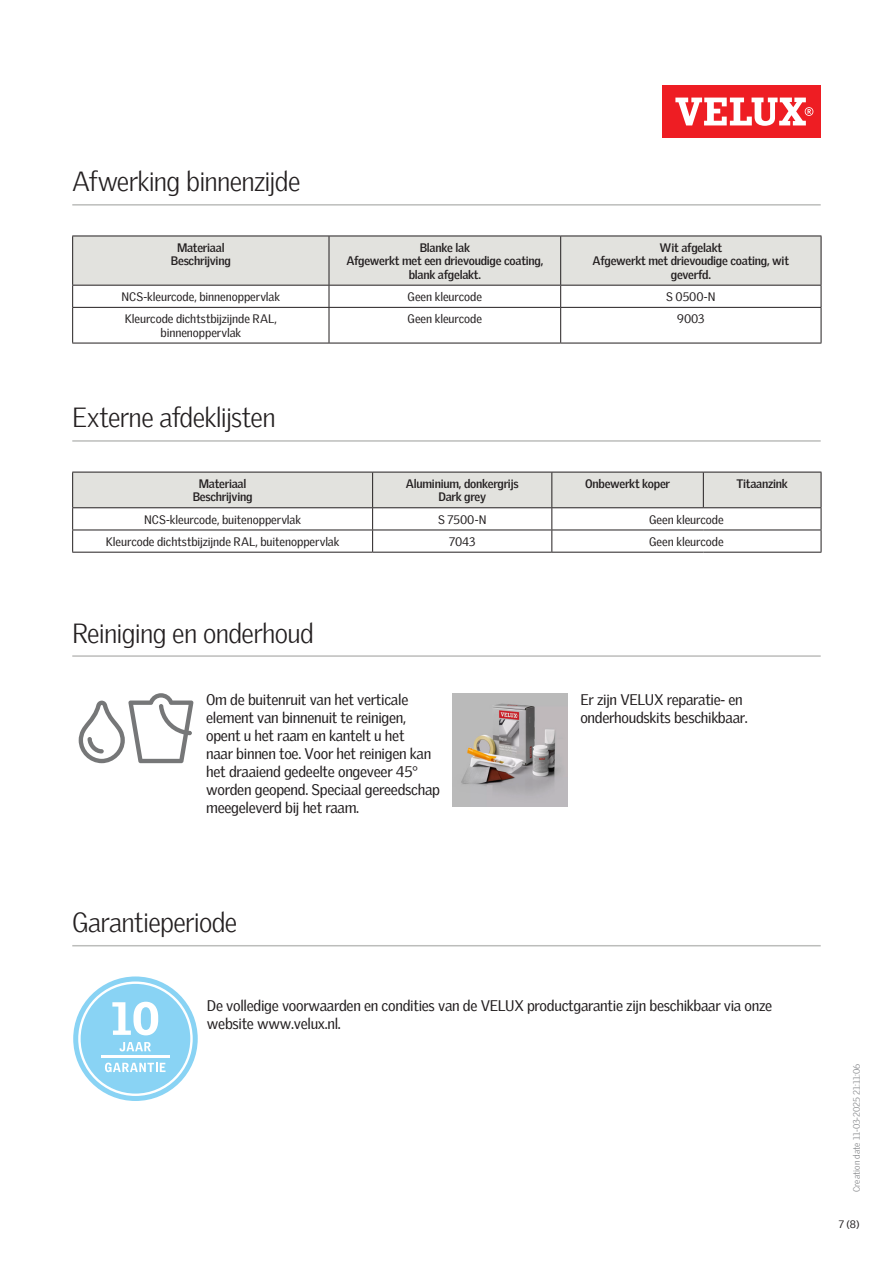
<style>
.page{position:relative;width:893px;height:1263px;background:#fff}
.page>*{position:absolute;margin:0;border:0;box-sizing:border-box;transform-origin:0 0}
.Headline_With_Line_B{font:300 27px "Velux Gothic";letter-spacing:-.025em;color:#231f20}
.Body_Regular{font:15px/18px "Velux Gothic";letter-spacing:-.02em;color:#231f20}
.TableText{font:12px/13.5px "Velux Gothic";letter-spacing:-.005em;color:#231f20;text-align:center}
.TableHeader{font:700 12px/13.5px "Velux Gothic";letter-spacing:-.02em;color:#231f20;text-align:center}
.t1{font:10.5px "Velux Gothic";color:#231f20}
.t2{font:300 9px "Velux Gothic";color:#7c7e81}
</style>
<div class="page">
<div style="left:662px;top:85px;width:159px;height:53px;background:#ee1d23"></div>
<svg style="left:675px;top:98px;width:138px;height:28px"></svg>
<hr style="left:72px;top:204px;width:749px;height:2px;background:#bcbdbb">
<hr style="left:72px;top:440px;width:749px;height:2px;background:#bcbdbb">
<hr style="left:72px;top:655px;width:749px;height:2px;background:#bcbdbb">
<svg style="left:72px;top:236px;width:750px;height:71px"></svg>
<hr style="left:72px;top:307px;width:257px;height:1px;background:#231f20">
<hr style="left:72px;top:308px;width:1px;height:35px;background:#231f20">
<hr style="left:72px;top:343px;width:257px;height:1px;background:#231f20">
<hr style="left:329px;top:307px;width:232px;height:1px;background:#231f20">
<hr style="left:329px;top:308px;width:1px;height:35px;background:#231f20">
<hr style="left:329px;top:343px;width:232px;height:1px;background:#231f20">
<hr style="left:561px;top:307px;width:260px;height:1px;background:#231f20">
<hr style="left:560px;top:308px;width:1px;height:35px;background:#231f20">
<hr style="left:821px;top:308px;width:1px;height:35px;background:#231f20">
<hr style="left:561px;top:343px;width:260px;height:1px;background:#231f20">
<hr style="left:72px;top:552px;width:301px;height:1px;background:#231f20">
<hr style="left:373px;top:552px;width:179px;height:1px;background:#231f20">
<svg style="left:72px;top:472px;width:750px;height:80px"></svg>
<hr style="left:552px;top:552px;width:151px;height:1px;background:#231f20">
<hr style="left:703px;top:552px;width:118px;height:1px;background:#231f20">
<svg style="left:79px;top:693px;width:114px;height:70px"></svg>
<img style="left:453px;top:693px;width:115px;height:113px">
<hr style="left:72px;top:945px;width:749px;height:1px;background:#bcbdbb">
<svg style="left:73px;top:976px;width:125px;height:125px"></svg>
<p class="Headline_With_Line_B" style="left:72px;top:161px;width:230px">Afwerking binnenzijde</p>
<p class="TableHeader" style="left:171px;top:240px;width:61px">Materiaal<br>Beschrijving</p>
<p class="TableHeader" style="left:346px;top:240px;width:199px">Blanke lak<br>Afgewerkt met een drievoudige coating, blank afgelakt.</p>
<p class="TableHeader" style="left:593px;top:240px;width:198px">Wit afgelakt<br>Afgewerkt met drievoudige coating, wit geverfd.</p>
<p class="TableText" style="left:122px;top:289px;width:160px">NCS-kleurcode, binnenoppervlak</p>
<p class="TableText" style="left:408px;top:289px;width:76px">Geen kleurcode</p>
<p class="TableText" style="left:666px;top:289px;width:51px">S 0500-N</p>
<p class="TableText" style="left:125px;top:311px;width:153px">Kleurcode dichtstbijzijnde RAL, binnenoppervlak</p>
<p class="TableText" style="left:408px;top:311px;width:76px">Geen kleurcode</p>
<p class="TableText" style="left:677px;top:311px;width:29px">9003</p>
<p class="Headline_With_Line_B" style="left:72px;top:397px;width:205px">Externe afdeklijsten</p>
<p class="TableHeader" style="left:193px;top:476px;width:61px">Materiaal<br>Beschrijving</p>
<p class="TableHeader" style="left:406px;top:476px;width:114px">Aluminium, donkergrijs<br>Dark grey</p>
<p class="TableHeader" style="left:585px;top:476px;width:86px">Onbewerkt koper</p>
<p class="TableHeader" style="left:737px;top:476px;width:53px">Titaanzink</p>
<p class="TableText" style="left:144px;top:511px;width:158px">NCS-kleurcode, buitenoppervlak</p>
<p class="TableText" style="left:438px;top:511px;width:50px">S 7500-N</p>
<p class="TableText" style="left:649px;top:511px;width:76px">Geen kleurcode</p>
<p class="TableText" style="left:106px;top:534px;width:235px">Kleurcode dichtstbijzijnde RAL, buitenoppervlak</p>
<p class="TableText" style="left:449px;top:534px;width:28px">7043</p>
<p class="TableText" style="left:649px;top:534px;width:76px">Geen kleurcode</p>
<p class="Headline_With_Line_B" style="left:72px;top:612px;width:243px">Reiniging en onderhoud</p>
<p class="Body_Regular" style="left:206px;top:689px;width:235px">Om de buitenruit van het verticale element van binnenuit te reinigen, opent u het raam en kantelt u het<br>naar binnen toe. Voor het reinigen kan het draaiend gedeelte ongeveer 45° worden geopend. Speciaal gereedschap meegeleverd bij het raam.</p>
<p class="Body_Regular" style="left:580px;top:689px;width:169px">Er zijn VELUX reparatie- en onderhoudskits beschikbaar.</p>
<p class="Headline_With_Line_B" style="left:72px;top:902px;width:167px">Garantieperiode</p>
<p class="Body_Regular" style="left:207px;top:995px;width:567px">De volledige voorwaarden en condities van de VELUX productgarantie zijn beschikbaar via onze website www.velux.nl.</p>
<p class="t2" style="left:850px;top:1192px;width:130px;rotate:-90deg">Creation date 11-03-2025 21:11:06</p>
<p class="t1" style="left:839px;top:1216px;width:22px">7 (8)</p>
</div>
